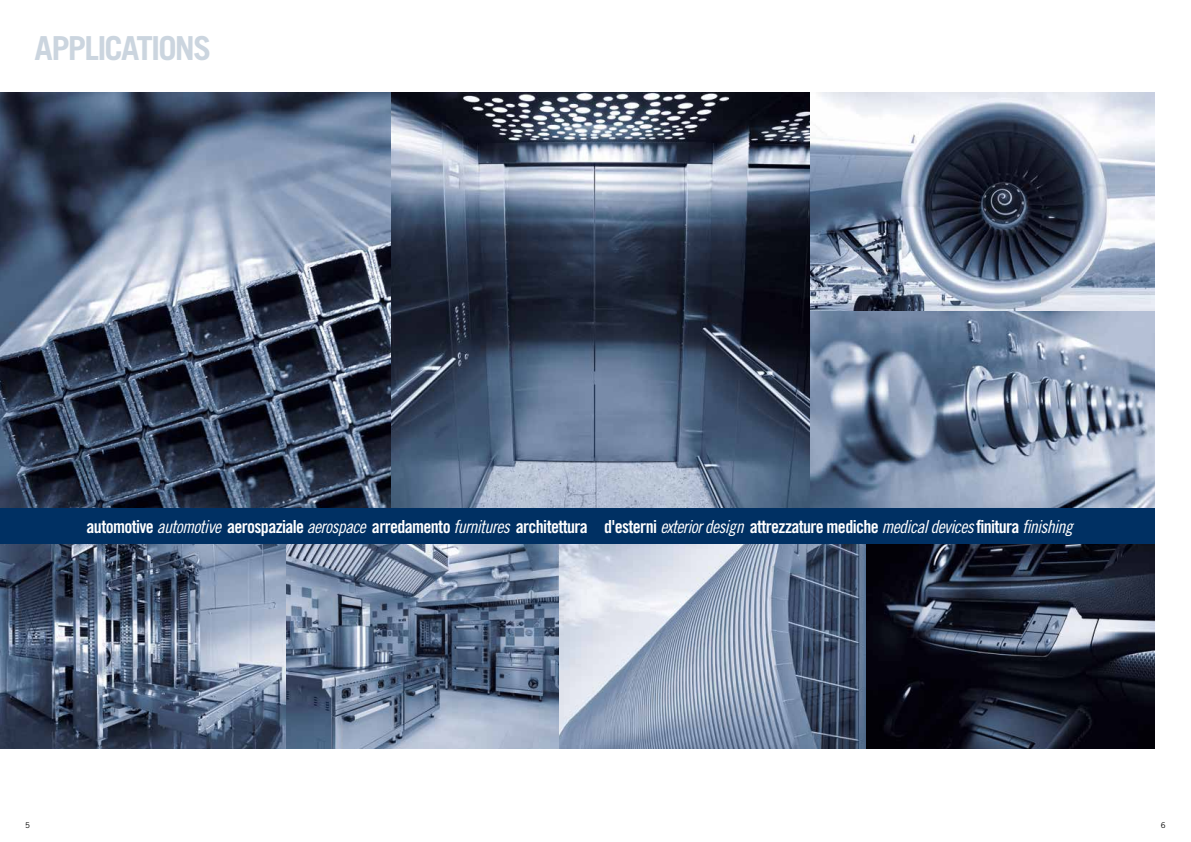
<style>
.page{position:relative;width:1191px;height:842px;background:#fff}
.page>*{position:absolute;margin:0;border:0;box-sizing:border-box;transform-origin:0 0}
.t1{font:700 33.1px "Trade Gothic LT Std";letter-spacing:-.055em;color:#cbd5df}
.t2{font:18px "Trade Gothic LT Std Bd Cn 20";letter-spacing:-.035em;color:#fff}
.t3{font:8px "Trade Gothic LT Std";color:#000}
.s1{font-family:"Trade Gothic LT Std Cn 18 Obl"}
</style>
<div class="page">
<img style="left:0;top:93px;width:811px;height:415px">
<img style="left:866px;top:544px;width:289px;height:205px">
<img style="left:0;top:544px;width:286px;height:205px">
<img style="left:286px;top:544px;width:273px;height:205px">
<img style="left:811px;top:93px;width:344px;height:415px">
<img style="left:559px;top:544px;width:307px;height:205px">
<div style="left:0;top:508px;width:1155px;height:36px;background:#003063"></div>
<h1 class="t1" style="left:35px;top:28px;width:178px">APPLICATIONS</h1>
<p class="t2" style="left:87px;top:515px;width:987px">automotive <span class="s1">automotive</span> aerospaziale <span class="s1">aerospace</span> arredamento <span class="s1">furnitures</span> architettura d'esterni <span class="s1">exterior design</span> attrezzature mediche <span class="s1">medical devices</span> finitura <span class="s1">finishing</span></p>
<p class="t3" style="left:25px;top:820px;width:6px">5</p>
<p class="t3" style="left:1160px;top:820px;width:6px">6</p>
</div>
